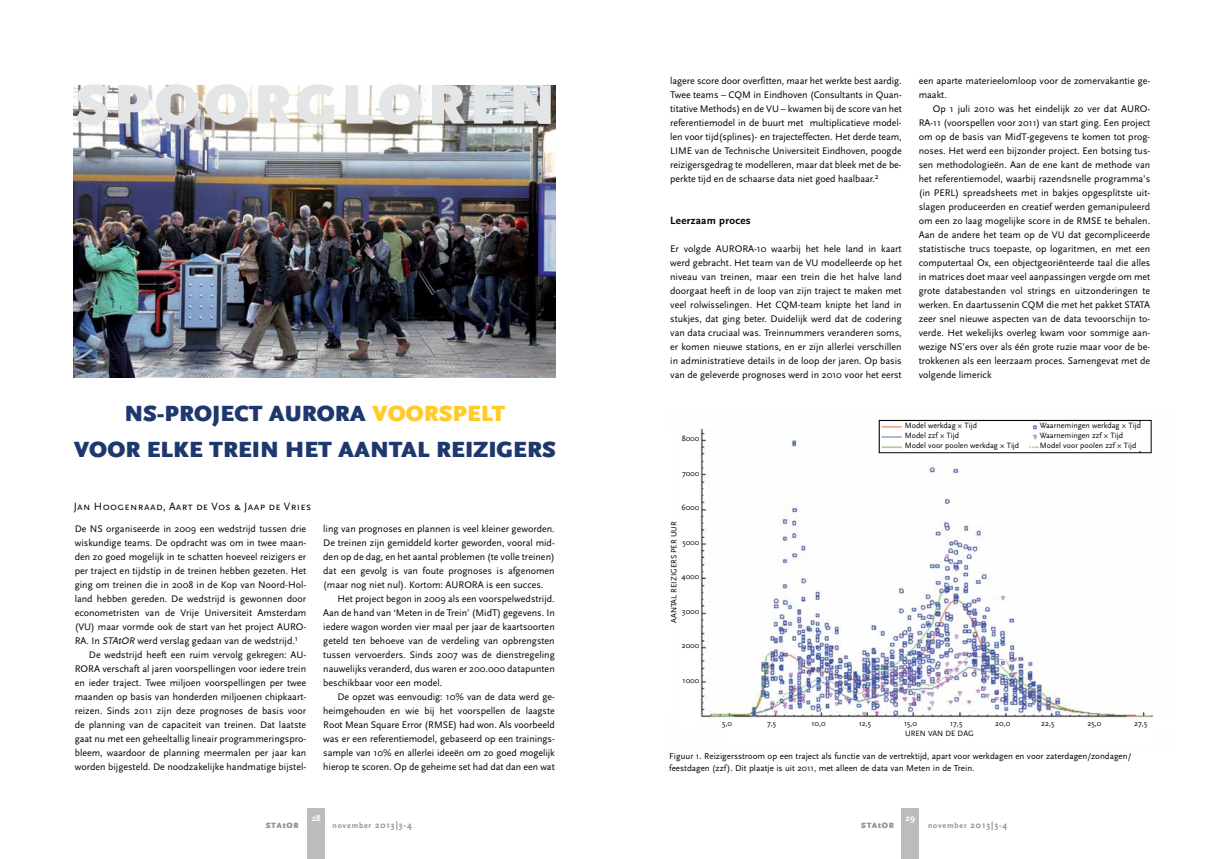
<style>
.page{position:relative;width:1225px;height:859px;background:#fff}
.page>*{position:absolute;margin:0;border:0;box-sizing:border-box;transform-origin:0 0}
.t1{font:900 58px "Scala Sans";letter-spacing:.07em;color:#e4e5e6}
.t2{font:900 23px/36px "Scala Sans";color:#1e376c;text-align:center}
.t3{font:11px "Scala Sans Caps";letter-spacing:.025em;color:#000}
.t4{font:700 11px "Scala Sans";letter-spacing:.025em;color:#000}
.t5{font:10px/14px "Scala Sans";color:#000;text-align:justify}
.t6{font:9px/12px "Scala Sans";color:#000}
.t7{font:700 9px "Scala Sans";color:#fff}
.t8{font:8px/10px "Scala Sans";color:#000}
.t9{font:700 8px "Scala Sans";letter-spacing:.1em;color:#919195}
.t10{font:900 8px "Scala Sans";letter-spacing:.1em;color:#919195}
.s1{color:#ffcb2b}
.s2{font-style:italic}
.s3{font-size:9px}
.s4{font-family:"Scala Sans Expert"}
</style>
<div class="page">
<div style="left:308px;top:808px;width:17px;height:51px;background:#babcbe"></div>
<div style="left:901px;top:808px;width:17px;height:51px;background:#babcbe"></div>
<img style="left:699px;top:419px;width:455px;height:301px">
<img style="left:881px;top:422px;width:158px;height:29px">
<div style="left:879px;top:420px;width:272px;height:33px;border:1px solid #000"></div>
<div style="left:904px;top:422px;width:124px;height:29px;background:#fff"></div>
<div style="left:1039px;top:422px;width:111px;height:29px;background:#fff"></div>
<img style="left:74px;top:85px;width:482px;height:292px">
<h1 class="t1" style="left:75px;top:73px;width:482px">SPOORGLOREN</h1>
<h2 class="t2" style="left:74px;top:396px;width:483px">NS-PROJECT AURORA <span class="s1">VOORSPELT<br></span>VOOR ELKE TREIN HET AANTAL REIZIGERS</h2>
<p class="t3" style="left:74px;top:500px;width:239px">Jan Hoogenraad, Aart de Vos &amp; Jaap de Vries</p>
<p class="t5" style="left:75px;top:522px;width:233px">De NS organiseerde in 2009 een wedstrijd tussen drie</p>
<p class="t5" style="left:75px;top:536px;width:233px">wiskundige teams. De opdracht was om in twee maan-</p>
<p class="t5" style="left:75px;top:550px;width:233px">den zo goed mogelijk in te schatten hoeveel reizigers er</p>
<p class="t5" style="left:75px;top:564px;width:233px">per traject en tijdstip in de treinen hebben gezeten. Het</p>
<p class="t5" style="left:75px;top:578px;width:233px">ging om treinen die in 2008 in de Kop van Noord-Hol-</p>
<p class="t5" style="left:75px;top:592px;width:233px">land hebben gereden. De wedstrijd is gewonnen door</p>
<p class="t5" style="left:75px;top:606px;width:233px">econometristen van de Vrije Universiteit Amsterdam</p>
<p class="t5" style="left:75px;top:620px;width:233px">(VU) maar vormde ook de start van het project AURO-</p>
<p class="t5" style="left:75px;top:634px;width:225px">RA. In <span class="s2">STAtOR</span> werd verslag gedaan van de wedstrijd.<sup>1</sup></p>
<p class="t5" style="left:89px;top:648px;width:219px">De wedstrijd heeft een ruim vervolg gekregen: AU-</p>
<p class="t5" style="left:75px;top:662px;width:233px">RORA verschaft al jaren voorspellingen voor iedere trein</p>
<p class="t5" style="left:75px;top:676px;width:233px">en ieder traject. Twee miljoen voorspellingen per twee</p>
<p class="t5" style="left:75px;top:690px;width:233px">maanden op basis van honderden miljoenen chipkaart-</p>
<p class="t5" style="left:75px;top:704px;width:233px">reizen. Sinds 2011 zijn deze prognoses de basis voor</p>
<p class="t5" style="left:75px;top:718px;width:233px">de planning van de capaciteit van treinen. Dat laatste</p>
<p class="t5" style="left:75px;top:732px;width:233px">gaat nu met een geheeltallig lineair programmeringspro-</p>
<p class="t5" style="left:75px;top:746px;width:233px">bleem, waardoor de planning meermalen per jaar kan</p>
<p class="t5" style="left:75px;top:760px;width:233px">worden bijgesteld. De noodzakelijke handmatige bijstel-</p>
<p class="t5" style="left:323px;top:522px;width:233px">ling van prognoses en plannen is veel kleiner geworden.<br>De treinen zijn gemiddeld korter geworden, vooral mid&shy;den op de dag, en het aantal problemen (te volle treinen) dat een gevolg is van foute prognoses is afgenomen (maar nog niet nul). Kortom: AURORA is een succes.</p>
<p class="t5" style="left:323px;top:592px;width:233px;text-indent:14px">Het project begon in 2009 als een voorspelwedstrijd.<br>Aan de hand van ‘Meten in de Trein’ (MidT) gegevens. In iedere wagon worden vier maal per jaar de kaartsoorten geteld ten behoeve van de verdeling van opbrengsten tussen vervoerders. Sinds 2007 was de dienstregeling nauwelijks veranderd, dus waren er 200.000 datapunten beschikbaar voor een model.</p>
<p class="t5" style="left:323px;top:690px;width:233px;text-indent:14px">De opzet was eenvoudig: 10% van de data werd ge&shy;heimgehouden en wie bij het voorspellen de laagste Root Mean Square Error (RMSE) had won. Als voorbeeld was er een referentiemodel, gebaseerd op een trainings&shy;sample van 10% en allerlei ideeën om zo goed mogelijk hierop te scoren. Op de geheime set had dat dan een wat</p>
<p class="t7" style="left:312px;top:813px;width:10px">28</p>
<p class="t10" style="left:266px;top:821px;width:34px">STAtOR</p>
<p class="t9" style="left:332px;top:821px;width:81px">november <span class="s3">2013|3-4</span></p>
<p class="t5" style="left:670px;top:74px;width:233px">lagere score door overfitten, maar het werkte best aardig.<br>Twee teams – CQM in Eindhoven (Consultants in Quan&shy;titative Methods) en de VU – kwamen bij de score van het referentiemodel in de buurt met multiplicatieve model&shy;len voor tijd(splines)- en trajecteffecten. Het derde team, LIME van de Technische Universiteit Eindhoven, poogde reizigersgedrag te modelleren, maar dat bleek met de be&shy;perkte tijd en de schaarse data niet goed haalbaar.<sup>2</sup></p>
<p class="t4" style="left:670px;top:215px;width:82px">Leerzaam proces</p>
<p class="t5" style="left:670px;top:242px;width:233px">Er volgde AURORA-10 waarbij het hele land in kaart werd gebracht. Het team van de VU modelleerde op het niveau van treinen, maar een trein die het halve land doorgaat heeft in de loop van zijn traject te maken met veel rolwisselingen. Het CQM-team knipte het land in stukjes, dat ging beter. Duidelijk werd dat de codering van data cruciaal was. Treinnummers veranderen soms, er komen nieuwe stations, en er zijn allerlei verschillen in administratieve details in de loop der jaren. Op basis van de geleverde prognoses werd in 2010 voor het eerst</p>
<p class="t5" style="left:918px;top:74px;width:233px">een aparte materieelomloop voor de zomervakantie ge&shy;maakt.</p>
<p class="t5" style="left:918px;top:102px;width:233px;text-indent:14px">Op 1 juli 2010 was het eindelijk zo ver dat AURO-RA-11 (voorspellen voor 2011) van start ging. Een project om op de basis van MidT-gegevens te komen tot prog&shy;noses. Het werd een bijzonder project. Een botsing tus&shy;sen methodologieën. Aan de ene kant de methode van het referentiemodel, waarbij razendsnelle programma’s (in PERL) spreadsheets met in bakjes opgesplitste uit&shy;slagen produceerden en creatief werden gemanipuleerd om een zo laag mogelijke score in de RMSE te behalen.<br>Aan de andere het team op de VU dat gecompliceerde statistische trucs toepaste, op logaritmen, en met een computertaal Ox, een objectgeoriënteerde taal die alles in matrices doet maar veel aanpassingen vergde om met grote databestanden vol strings en uitzonderingen te werken. En daartussenin CQM die met het pakket STATA zeer snel nieuwe aspecten van de data tevoorschijn to&shy;verde. Het wekelijks overleg kwam voor sommige aan&shy;wezige NS’ers over als één grote ruzie maar voor de be&shy;trokkenen als een leerzaam proces. Samengevat met de volgende limerick</p>
<p class="t8" style="left:681px;top:434px;width:19px">8000</p>
<p class="t8" style="left:682px;top:468px;width:19px">7000</p>
<p class="t8" style="left:681px;top:503px;width:20px">6000</p>
<p class="t8" style="left:682px;top:537px;width:18px">5000</p>
<p class="t8" style="left:681px;top:572px;width:19px">4000</p>
<p class="t8" style="left:682px;top:606px;width:19px">3000</p>
<p class="t8" style="left:682px;top:641px;width:19px">2000</p>
<p class="t8" style="left:682px;top:675px;width:18px">1000</p>
<p class="t8" style="left:669px;top:623px;width:103px;rotate:-90deg">AANTAL REIZIGERS PER UUR</p>
<p class="t8" style="left:904px;top:421px;width:116px">Model werkdag <span class="s4">~</span> Tijd<br>Model zzf <span class="s4">~</span> Tijd<br>Model voor poolen werkdag <span class="s4">~</span> Tijd</p>
<p class="t8" style="left:1039px;top:421px;width:103px">Waarnemingen werkdag <span class="s4">~</span> Tijd<br>Waarnemingen zzf <span class="s4">~</span> Tijd<br>Model voor poolen zzf <span class="s4">~</span> Tijd</p>
<p class="t8" style="left:722px;top:718px;width:11px">5,0</p>
<p class="t8" style="left:767px;top:718px;width:11px">7,5</p>
<p class="t8" style="left:811px;top:718px;width:16px">10,0</p>
<p class="t8" style="left:858px;top:718px;width:14px">12,5</p>
<p class="t8" style="left:904px;top:718px;width:14px">15,0</p>
<p class="t8" style="left:950px;top:718px;width:14px">17,5</p>
<p class="t8" style="left:995px;top:718px;width:17px">20,0</p>
<p class="t8" style="left:1041px;top:718px;width:15px">22,5</p>
<p class="t8" style="left:1087px;top:718px;width:15px">25,0</p>
<p class="t8" style="left:1134px;top:718px;width:14px">27,5</p>
<p class="t8" style="left:905px;top:729px;width:70px">UREN VAN DE DAG</p>
<p class="t6" style="left:669px;top:750px;width:464px">Figuur 1. Reizigersstroom op een traject als functie van de vertrektijd, apart voor werkdagen en voor zaterdagen/zondagen/ feestdagen (zzf). Dit plaatje is uit 2011, met alleen de data van Meten in de Trein.</p>
<p class="t7" style="left:905px;top:813px;width:11px">29</p>
<p class="t10" style="left:861px;top:821px;width:34px">STAtOR</p>
<p class="t9" style="left:928px;top:821px;width:81px">november <span class="s3">2013|3-4</span></p>
</div>
